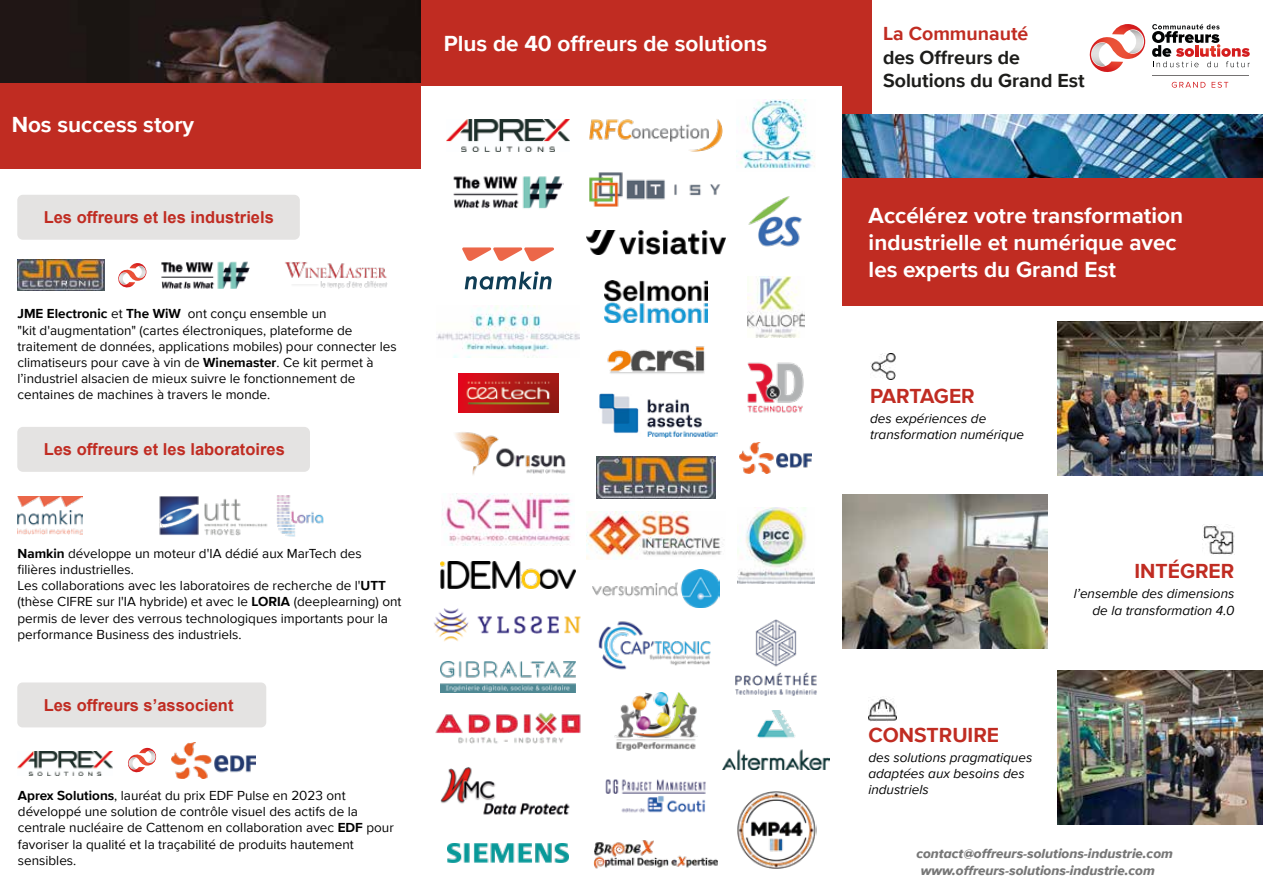
<style>
.page{position:relative;width:1263px;height:893px;background:#fff}
.page>*{position:absolute;margin:0;border:0;box-sizing:border-box;transform-origin:0 0}
.t1{font:700 22.5px/27px "Proxima Nova";color:#fff}
.t2{font:700 21px "Proxima Nova";color:#c02c22}
.t3{font:700 19.5px/23.4px "Proxima Nova";color:#1d1d1b}
.t4{font:700 19.5px "Proxima Nova";color:#c02c22}
.t5{font:700 16.5px "Arial";color:#c02c22}
.t6{font:13.5px/16.2px "Proxima Nova";color:#000}
.t7{font:italic 13.5px/16.2px "Proxima Nova";color:#000}
.t8{font:13.5px/16.6px "Proxima Nova Extrabld It";color:#777}
.s1{font-weight:700}
</style>
<div class="page">
<div style="left:842px;top:0;width:30px;height:116px;background:#c02c22"></div>
<svg style="left:1089px;top:24px;width:56px;height:48px"></svg>
<svg style="left:1171px;top:82px;width:34px;height:6px"></svg>
<svg style="left:1211px;top:82px;width:17px;height:6px"></svg>
<hr style="left:1152px;top:75px;width:97px;height:1px;background:#747272">
<svg style="left:1152px;top:24px;width:98px;height:43px"></svg>
<img style="left:842px;top:115px;width:421px;height:63px">
<img style="left:0;top:0;width:421px;height:84px">
<img style="left:1057px;top:322px;width:206px;height:154px">
<img style="left:437px;top:306px;width:143px;height:51px">
<img style="left:605px;top:779px;width:101px;height:34px">
<img style="left:598px;top:621px;width:113px;height:49px">
<img style="left:597px;top:457px;width:118px;height:41px">
<img style="left:446px;top:120px;width:124px;height:31px">
<img style="left:605px;top:280px;width:102px;height:42px">
<img style="left:748px;top:196px;width:54px;height:51px">
<img style="left:747px;top:276px;width:57px;height:61px">
<img style="left:453px;top:176px;width:110px;height:33px">
<img style="left:455px;top:432px;width:111px;height:43px">
<img style="left:739px;top:99px;width:76px;height:70px">
<img style="left:737px;top:508px;width:77px;height:75px">
<img style="left:747px;top:362px;width:57px;height:51px">
<img style="left:448px;top:844px;width:120px;height:19px">
<img style="left:586px;top:511px;width:139px;height:48px">
<img style="left:737px;top:791px;width:79px;height:78px">
<img style="left:441px;top:561px;width:135px;height:28px">
<img style="left:434px;top:608px;width:147px;height:34px">
<img style="left:441px;top:661px;width:135px;height:31px">
<img style="left:735px;top:619px;width:82px;height:77px">
<img style="left:435px;top:713px;width:146px;height:31px">
<img style="left:440px;top:767px;width:130px;height:48px">
<img style="left:593px;top:840px;width:125px;height:29px">
<img style="left:614px;top:693px;width:84px;height:57px">
<img style="left:442px;top:494px;width:129px;height:51px">
<img style="left:592px;top:569px;width:128px;height:39px">
<img style="left:599px;top:393px;width:118px;height:45px">
<div style="left:842px;top:178px;width:421px;height:128px;background:#c02c22"></div>
<div style="left:421px;top:0;width:421px;height:85px;background:#c02c22"></div>
<div style="left:0;top:84px;width:421px;height:85px;background:#c02c22"></div>
<img style="left:870px;top:354px;width:26px;height:26px">
<img style="left:1057px;top:670px;width:205px;height:154px">
<img style="left:869px;top:697px;width:28px;height:25px">
<img style="left:842px;top:494px;width:205px;height:155px">
<img style="left:1203px;top:524px;width:31px;height:31px">
<img style="left:18px;top:497px;width:65px;height:38px">
<img style="left:159px;top:496px;width:109px;height:40px">
<img style="left:277px;top:495px;width:47px;height:42px">
<div style="left:17px;top:427px;width:293px;height:45px;background:#e4e3e2;border-radius:6px"></div>
<img style="left:589px;top:119px;width:134px;height:33px">
<img style="left:589px;top:172px;width:132px;height:35px">
<img style="left:722px;top:711px;width:107px;height:59px">
<img style="left:458px;top:373px;width:100px;height:40px">
<img style="left:607px;top:346px;width:98px;height:28px">
<img style="left:740px;top:443px;width:72px;height:31px">
<div style="left:17px;top:195px;width:283px;height:45px;background:#e4e3e2;border-radius:6px"></div>
<img style="left:18px;top:260px;width:86px;height:31px">
<img style="left:161px;top:261px;width:89px;height:28px">
<img style="left:285px;top:261px;width:103px;height:28px">
<svg style="left:118px;top:263px;width:28px;height:25px"></svg>
<div style="left:17px;top:682px;width:249px;height:45px;background:#e4e3e2;border-radius:5px"></div>
<img style="left:18px;top:751px;width:95px;height:24px">
<img style="left:171px;top:742px;width:85px;height:36px">
<svg style="left:128px;top:748px;width:28px;height:25px"></svg>
<img style="left:586px;top:230px;width:140px;height:24px">
<svg style="left:462px;top:247px;width:92px;height:15px"></svg>
<svg style="left:465px;top:271px;width:86px;height:19px"></svg>
<h1 class="t1" style="left:12px;top:111px;width:184px">Nos success story</h1>
<p class="t5" style="left:44px;top:206px;width:232px">Les offreurs et les industriels</p>
<p class="t6" style="left:18px;top:305px;width:381px"><span class="s1">JME Electronic</span> et <span class="s1">The WiW</span> ont conçu ensemble un<br>"kit d'augmentation" (cartes électroniques, plateforme de traitement de données, applications mobiles) pour connecter les climatiseurs pour cave à vin de <span class="s1">Winemaster</span>. Ce kit permet à l’industriel alsacien de mieux suivre le fonctionnement de centaines de machines à travers le monde.</p>
<p class="t5" style="left:44px;top:438px;width:243px">Les offreurs et les laboratoires</p>
<p class="t6" style="left:18px;top:545px;width:386px"><span class="s1">Namkin</span> développe un moteur d'IA dédié aux MarTech des filières industrielles.<br>Les collaborations avec les laboratoires de recherche de l'<span class="s1">UTT </span>(thèse CIFRE sur l'IA hybride) et avec le <span class="s1">LORIA</span> (deeplearning) ont permis de lever des verrous technologiques importants pour la performance Business des industriels.</p>
<p class="t5" style="left:44px;top:694px;width:191px">Les offreurs s’associent</p>
<p class="t6" style="left:18px;top:787px;width:377px"><span class="s1">Aprex Solutions</span>, lauréat du prix EDF Pulse en 2023 ont développé une solution de contrôle visuel des actifs de la centrale nucléaire de Cattenom en collaboration avec <span class="s1">EDF</span> pour favoriser la qualité et la traçabilité de produits hautement sensibles.</p>
<h1 class="t1" style="left:444px;top:30px;width:325px">Plus de 40 offreurs de solutions</h1>
<h3 class="t4" style="left:883px;top:19px;width:147px">La Communauté</h3>
<h3 class="t3" style="left:883px;top:45px;width:203px">des Offreurs de<br>Solutions du Grand Est</h3>
<h1 class="t1" style="left:869px;top:202px;width:316px">Accélérez votre transformation industrielle et numérique avec les experts du Grand Est</h1>
<h2 class="t2" style="left:870px;top:380px;width:106px">PARTAGER</h2>
<p class="t7" style="left:870px;top:410px;width:155px">des expériences de transformation numérique</p>
<h2 class="t2" style="left:1134px;top:555px;width:101px">INTÉGRER</h2>
<p class="t7" style="left:1074px;top:585px;width:162px;text-align:right">l’ensemble des dimensions de la transformation 4.0</p>
<h2 class="t2" style="left:868px;top:719px;width:132px">CONSTRUIRE</h2>
<p class="t7" style="left:868px;top:748px;width:165px">des solutions pragmatiques adaptées aux besoins des industriels</p>
<p class="t8" style="left:921px;top:845px;width:253px;text-indent:-5px">contact@offreurs-solutions-industrie.com www.offreurs-solutions-industrie.com</p>
</div>
